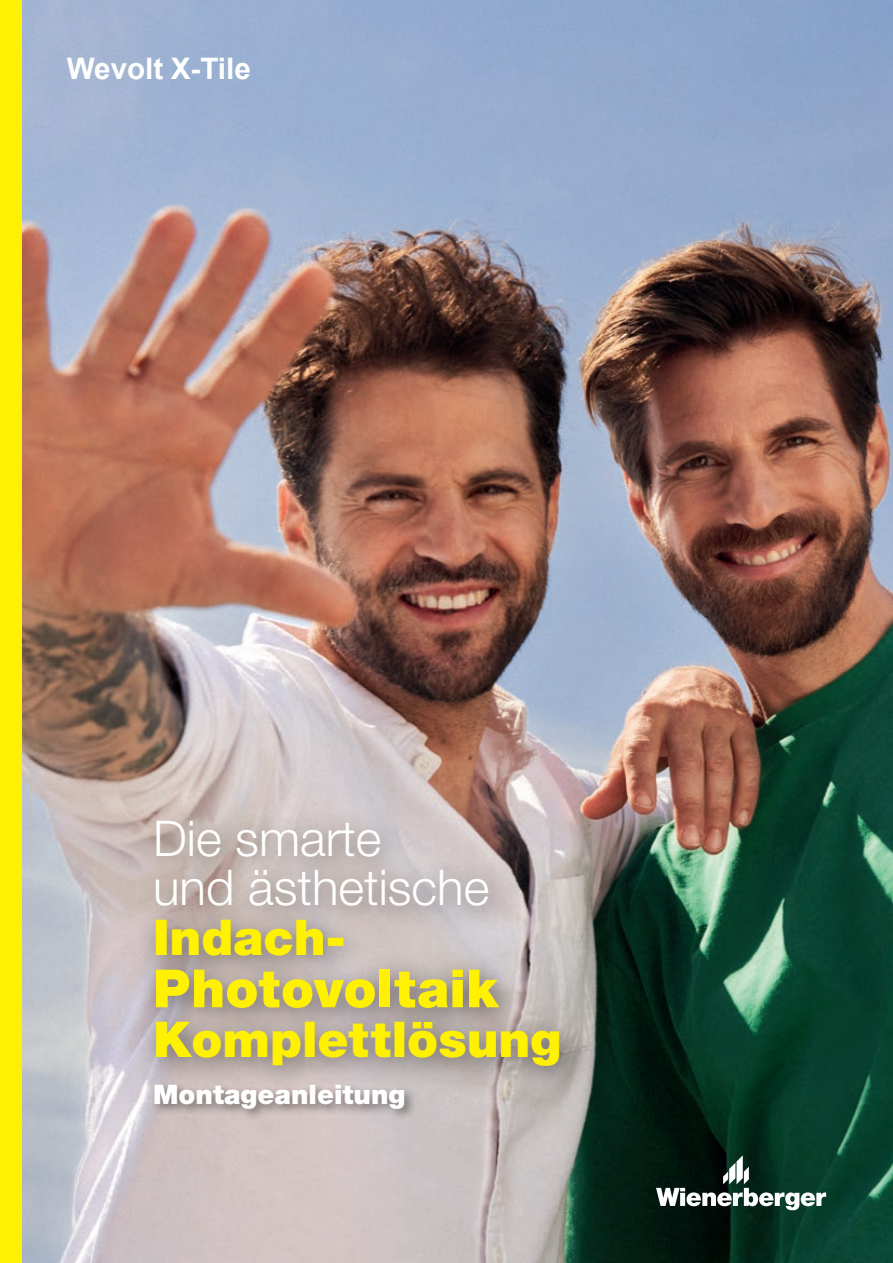
<style>
.page{position:relative;width:893px;height:1263px;background:#fff}
.page>*{position:absolute;margin:0;border:0;box-sizing:border-box;transform-origin:0 0}
.t1{font:900 52.65px "Helvetica Neue LT Pro";color:#fff101}
.t2{font:300 49.35px/49.3px "Helvetica Neue LT Pro";color:#fff}
.t3{font:900 49.35px "Helvetica Neue LT Pro";color:#fff101}
.t4{font:700 29.7px "Arial";color:#fff}
.t5{font:900 27px "Helvetica Neue LT Pro";color:#fff}
</style>
<div class="page">
<img style="left:21px;top:0;width:872px;height:1263px">
<div style="left:0;top:0;width:21px;height:1263px;background:#fff101"></div>
<div style="left:586px;top:1090px;width:307px;height:173px;background:#231f20;opacity:.5"></div>
<svg style="left:656px;top:1155px;width:170px;height:55px"></svg>
<div style="left:136px;top:802px;width:453px;height:292px;background:#231f20;opacity:.61"></div>
<div style="left:151px;top:1080px;width:266px;height:41px;background:#231f20;opacity:.49"></div>
<p class="t4" style="left:67px;top:49px;width:186px">Wevolt X-Tile</p>
<p class="t2" style="left:153px;top:813px;width:338px">Die smarte<br>und ästhetische</p>
<p class="t3" style="left:153px;top:907px;width:194px">Indach-</p>
<p class="t1" style="left:153px;top:957px;width:347px">Photovoltaik</p>
<p class="t3" style="left:153px;top:1009px;width:410px">Komplettlösung</p>
<p class="t5" style="left:153px;top:1078px;width:254px">Montageanleitung</p>
</div>
